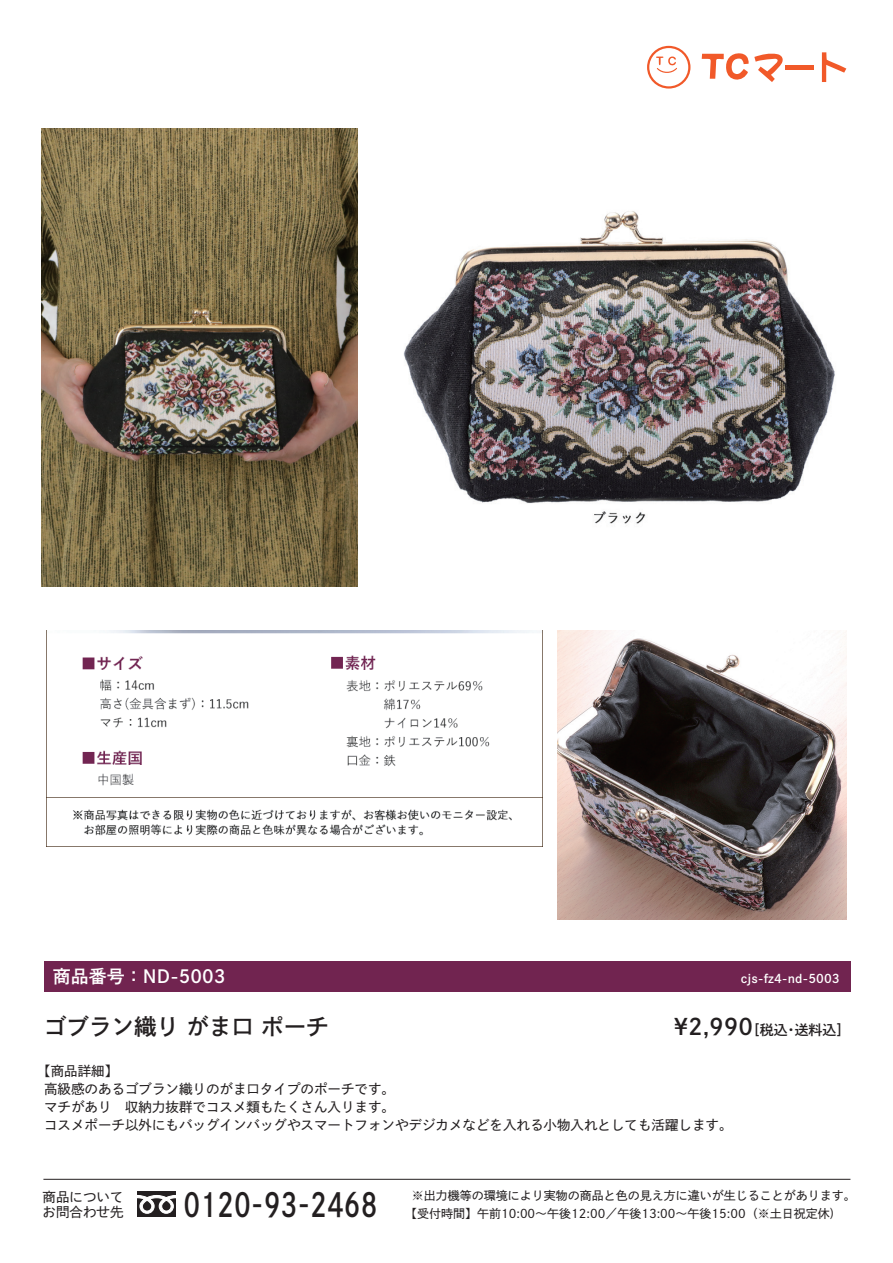
<style>
.page{position:relative;width:893px;height:1263px;background:#fff}
.page>*{position:absolute;margin:0;border:0;box-sizing:border-box;transform-origin:0 0}
.t1{font:32.55px "DNP Shuei Go Kin Std B";color:#231f20;scale:.8 1}
.t2{font:22.5px "DNP Shuei Go Kin Std B";color:#231f20}
.t3{font:18px "DNP Shuei Go Kin Std B";color:#fff}
.t4{font:13.95px "DNP Shuei Go Kin Std B";color:#231f20}
.t5{font:13.5px/18px "DNP Shuei Go Kin Std M";color:#231f20}
.t6{font:12px "DNP Shuei Go Kin Std M";color:#231f20}
.t7{font:12px "DNP Shuei Go Kin Std B";color:#fff}
.s1{font-size:22.5px}
</style>
<div class="page">
<img style="left:403px;top:211px;width:432px;height:313px">
<img style="left:557px;top:630px;width:289px;height:289px">
<img style="left:46px;top:630px;width:496px;height:216px">
<img style="left:41px;top:128px;width:317px;height:458px">
<div style="left:44px;top:961px;width:806px;height:31px;background:#712450"></div>
<div style="left:137px;top:1191px;width:39px;height:26px;background:#231f20"></div>
<svg style="left:137px;top:1195px;width:39px;height:19px"></svg>
<hr style="left:43px;top:1179px;width:807px;height:1px;background:#231f20">
<svg style="left:822px;top:52px;width:24px;height:30px"></svg>
<svg style="left:702px;top:53px;width:81px;height:29px"></svg>
<div style="left:785px;top:65px;width:28px;height:5px;background:#f15929"></div>
<svg style="left:647px;top:46px;width:43px;height:43px"></svg>
<div style="left:649px;top:48px;width:39px;height:38px;background:#fff;border-radius:50%"></div>
<svg style="left:656px;top:56px;width:21px;height:17px"></svg>
<h3 class="t3" style="left:53px;top:964px;width:174px">商品番号：ND-5003</h3>
<p class="t7" style="left:741px;top:970px;width:100px">cjs-fz4-nd-5003</p>
<h2 class="t2" style="left:44px;top:1011px;width:286px">ゴブラン織り がま口 ポーチ</h2>
<p class="t4" style="left:674px;top:1020px;width:178px"><span class="s1">¥2,990</span>［税込・送料込］</p>
<p class="t5" style="left:44px;top:1062px;width:690px;text-indent:-7px">【商品詳細】<br>高級感のあるゴブラン織りのがま口タイプのポーチです。　<br>マチがあり　収納力抜群でコスメ類もたくさん入ります。<br>コスメポーチ以外にもバッグインバッグやスマートフォンやデジカメなどを入れる小物入れとしても活躍します。</p>
<p class="t5" style="left:43px;top:1189px;width:82px;line-height:15px">商品についてお問合わせ先</p>
<h1 class="t1" style="left:184px;top:1182px;width:244px">0120-93-2468</h1>
<p class="t6" style="left:412px;top:1188px;width:445px">※出力機等の環境により実物の商品と色の見え方に違いが生じることがあります。</p>
<p class="t6" style="left:411px;top:1205px;width:436px">【受付時間】午前10:00～午後12:00／午後13:00～午後15:00（※土日祝定休)　</p>
</div>
